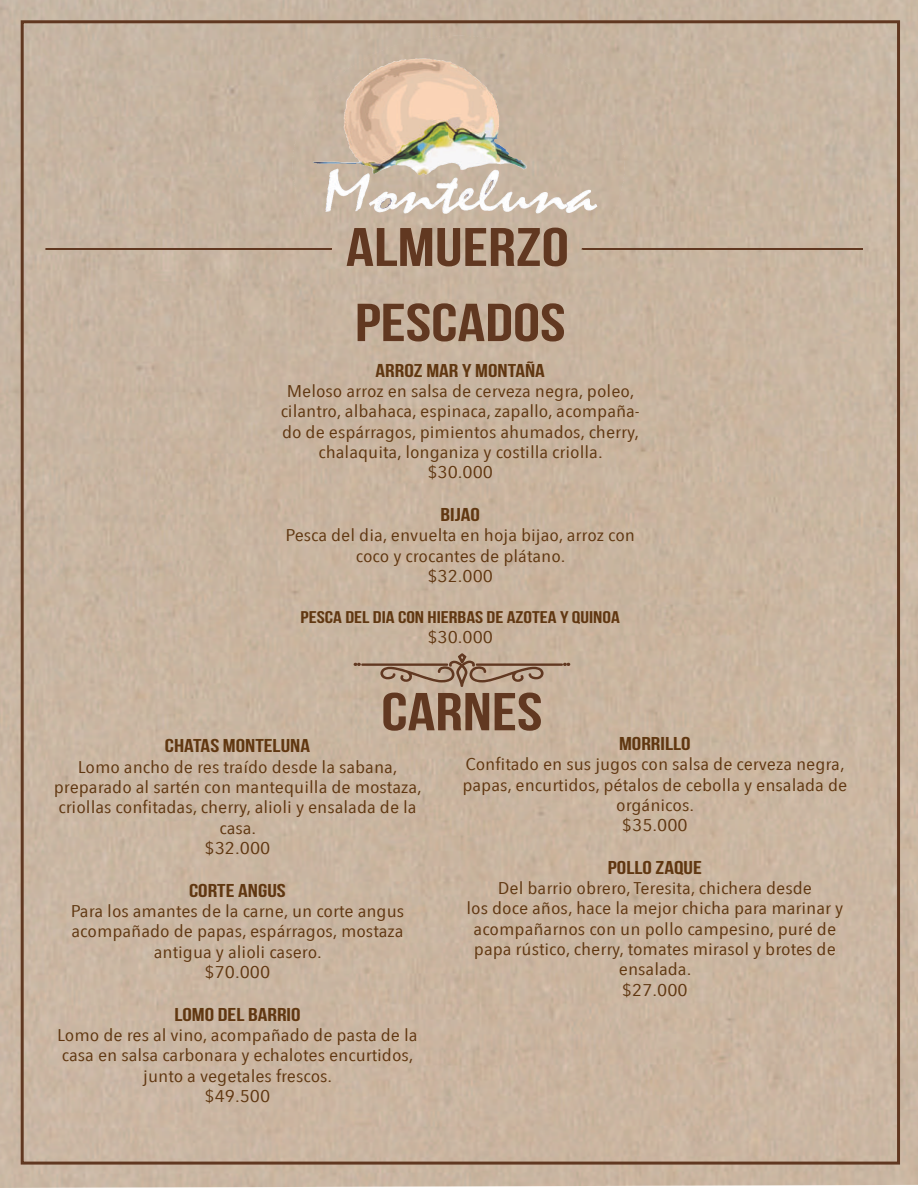
<style>
.page{position:relative;width:918px;height:1188px;background:#fff}
.page>*{position:absolute;margin:0;border:0;box-sizing:border-box;transform-origin:0 0}
.t1{font:54.15px "Bebas Neue";color:#613821;scale:1.28 1}
.t2{font:53.4px "Bebas Neue";color:#613821;scale:1.28 1}
.t3{font:18.6px "Bebas Neue";color:#603711;scale:1.28 1}
.t4{font:16.95px/20.2px "Avenir Next Condensed";color:#603711;text-align:center;scale:1.28 1}
.t5{font:16.95px "Bebas Neue";color:#603711;scale:1.28 1}
</style>
<div class="page">
<svg style="left:581px;top:247px;width:284px;height:4px"></svg>
<svg style="left:44px;top:247px;width:289px;height:4px"></svg>
<div style="left:361px;top:663px;width:87px;height:3px;border:2px solid #613821"></div>
<svg style="left:354px;top:663px;width:7px;height:3px"></svg>
<div style="left:476px;top:663px;width:87px;height:3px;border:2px solid #613821"></div>
<svg style="left:563px;top:663px;width:7px;height:3px"></svg>
<svg style="left:380px;top:652px;width:164px;height:63px;background:#bca58f"></svg>
<img style="left:270px;top:17px;width:378px;height:199px">
<h1 class="t1" style="left:346px;top:218px;width:176px">ALMUERZO</h1>
<h2 class="t2" style="left:355px;top:293px;width:166px">PESCADOS</h2>
<p class="t3" style="left:376px;top:360px;width:134px">ARROZ MAR Y MONTAÑA</p>
<p class="t4" style="left:281px;top:380px;width:282px">Meloso arroz en salsa de cerveza negra, poleo, cilantro, albahaca, espinaca, zapallo, acompaña&shy;do de espárragos, pimientos ahumados, cherry, chalaquita, longaniza y costilla criolla.<br>$30.000</p>
<p class="t3" style="left:441px;top:504px;width:32px">BIJAO</p>
<p class="t4" style="left:285px;top:525px;width:275px">Pesca del dia, envuelta en hoja bijao, arroz con coco y crocantes de plátano.<br>$32.000</p>
<p class="t5" style="left:301px;top:608px;width:251px">PESCA DEL DIA CON HIERBAS DE AZOTEA Y QUINOA</p>
<p class="t4" style="left:427px;top:626px;width:53px">$30.000</p>
<h2 class="t2" style="left:381px;top:683px;width:127px">CARNES</h2>
<p class="t3" style="left:165px;top:736px;width:115px">CHATAS MONTELUNA</p>
<p class="t4" style="left:54px;top:756px;width:289px">Lomo ancho de res traído desde la sabana, preparado al sartén con mantequilla de mostaza, criollas confitadas, cherry, alioli y ensalada de la casa.<br>$32.000</p>
<p class="t3" style="left:189px;top:880px;width:77px">CORTE ANGUS</p>
<p class="t4" style="left:71px;top:900px;width:262px">Para los amantes de la carne, un corte angus acompañado de papas, espárragos, mostaza antigua y alioli casero.<br>$70.000</p>
<p class="t3" style="left:174px;top:1004px;width:100px">LOMO DEL BARRIO</p>
<p class="t4" style="left:57px;top:1024px;width:283px">Lomo de res al vino, acompañado de pasta de la casa en salsa carbonara y echalotes encurtidos, junto a vegetales frescos.<br>$49.500</p>
<p class="t3" style="left:619px;top:733px;width:57px">MORRILLO</p>
<p class="t4" style="left:462px;top:753px;width:302px">Confitado en sus jugos con salsa de cerveza negra, papas, encurtidos, pétalos de cebolla y ensalada de orgánicos.<br>$35.000</p>
<p class="t3" style="left:608px;top:857px;width:75px">POLLO ZAQUE</p>
<p class="t4" style="left:467px;top:877px;width:296px">Del barrio obrero,Teresita, chichera desde<br>los doce años, hace la mejor chicha para marinar y acompañarnos con un pollo campesino, puré de papa rústico, cherry, tomates mirasol y brotes de ensalada.<br>$27.000</p>
</div>
